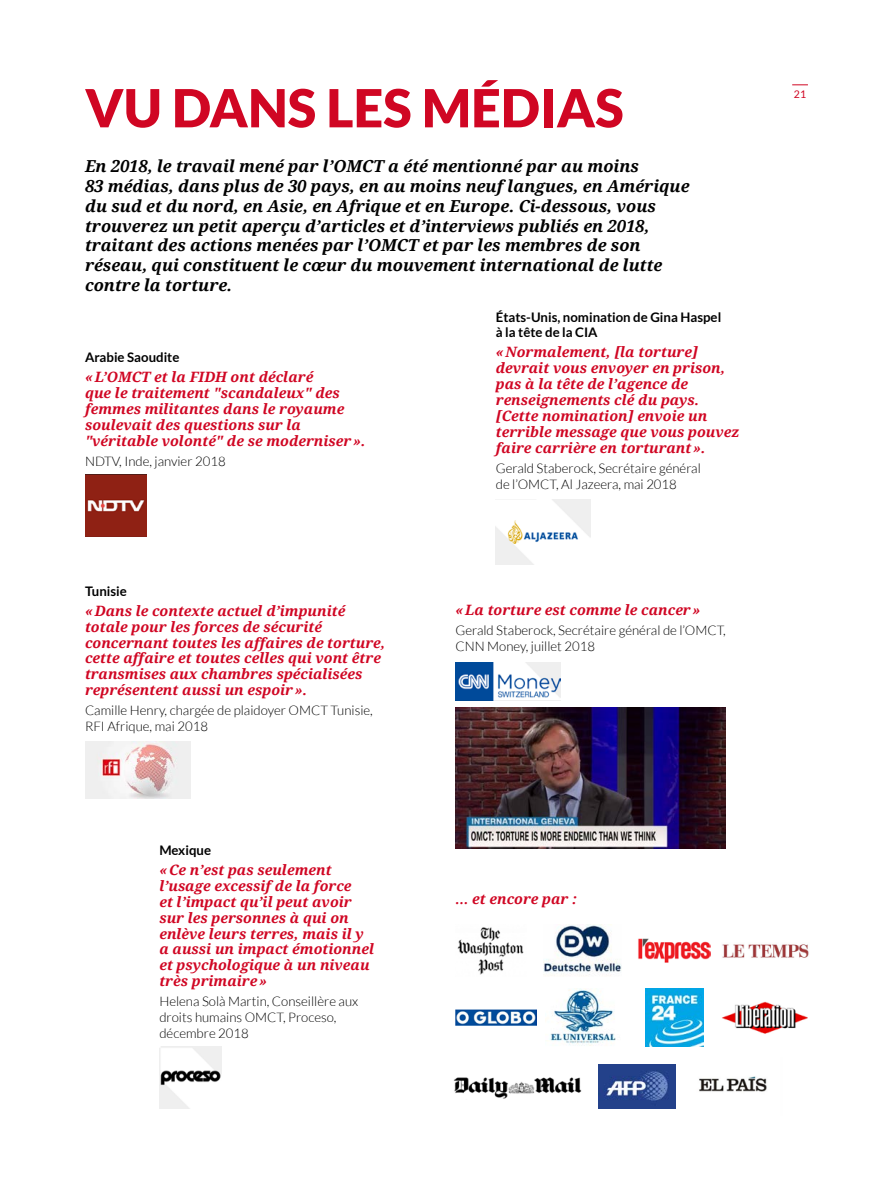
<style>
.page{position:relative;width:893px;height:1191px;background:#fff}
.page>*{position:absolute;margin:0;border:0;box-sizing:border-box;transform-origin:0 0}
.t1{font:900 52.5px "Lato";color:#d00623}
.t2{font:italic 700 16.5px/19.8px "Noto Serif";color:#000}
.t3{font:italic 700 14.25px/15.9px "Noto Serif";color:#d00623}
.t4{font:300 13.2px/15.8px "Lato";color:#000}
.t5{font:700 13.2px/15.8px "Lato";color:#000}
.t6{font:10.5px "Lato";color:#d00623}
</style>
<div class="page">
<img style="left:85px;top:475px;width:62px;height:62px">
<img style="left:496px;top:499px;width:94px;height:66px">
<img style="left:85px;top:741px;width:106px;height:57px">
<img style="left:159px;top:1046px;width:63px;height:62px">
<img style="left:455px;top:663px;width:106px;height:37px">
<img style="left:455px;top:708px;width:270px;height:140px">
<img style="left:699px;top:1076px;width:68px;height:16px">
<img style="left:599px;top:1064px;width:76px;height:44px">
<img style="left:453px;top:1077px;width:129px;height:22px">
<img style="left:722px;top:1001px;width:86px;height:33px">
<img style="left:645px;top:988px;width:59px;height:59px">
<img style="left:549px;top:988px;width:67px;height:58px">
<img style="left:455px;top:1009px;width:81px;height:17px">
<img style="left:638px;top:938px;width:73px;height:25px">
<img style="left:722px;top:944px;width:87px;height:14px">
<img style="left:543px;top:924px;width:79px;height:52px">
<img style="left:457px;top:927px;width:67px;height:48px">
<svg style="left:792px;top:85px;width:16px;height:1px"></svg>
<h1 class="t1" style="left:85px;top:77px;width:540px">VU DANS LES MÉDIAS</h1>
<p class="t2" style="left:85px;top:156px;width:606px">En 2018, le travail mené par l’OMCT a été mentionné par au moins<br>83 médias, dans plus de 30 pays, en au moins neuf langues, en Amérique du sud et du nord, en Asie, en Afrique et en Europe. Ci-dessous, vous trouverez un petit aperçu d’articles et d’interviews publiés en 2018, traitant des actions menées par l’OMCT et par les membres de son réseau, qui constituent le cœur du mouvement international de lutte contre la torture.</p>
<p class="t5" style="left:85px;top:349px;width:96px">Arabie Saoudite</p>
<p class="t3" style="left:85px;top:368px;width:282px">«L’OMCT et la FIDH ont déclaré<br>que le traitement "scandaleux" des femmes militantes dans le royaume soulevait des questions sur la "véritable volonté" de se moderniser».</p>
<p class="t4" style="left:85px;top:453px;width:142px">NDTV, Inde, janvier 2018</p>
<p class="t5" style="left:85px;top:583px;width:43px">Tunisie</p>
<p class="t3" style="left:85px;top:602px;width:302px">«Dans le contexte actuel d’impunité totale pour les forces de sécurité concernant toutes les affaires de torture, cette affaire et toutes celles qui vont être transmises aux chambres spécialisées représentent aussi un espoir».</p>
<p class="t4" style="left:85px;top:702px;width:289px">Camille Henry, chargée de plaidoyer OMCT Tunisie,<br>RFI Afrique, mai 2018</p>
<p class="t5" style="left:159px;top:842px;width:53px">Mexique</p>
<p class="t3" style="left:159px;top:861px;width:216px">«Ce n’est pas seulement l’usage excessif de la force<br>et l’impact qu’il peut avoir sur les personnes à qui on enlève leurs terres, mais il y a aussi un impact émotionnel et psychologique à un niveau très primaire»</p>
<p class="t4" style="left:159px;top:993px;width:200px">Helena Solà Martin, Conseillère aux droits humains OMCT, Proceso, décembre 2018</p>
<p class="t5" style="left:496px;top:309px;width:227px">États-Unis, nomination de Gina Haspel à la tête de la CIA</p>
<p class="t3" style="left:496px;top:344px;width:245px">«Normalement, [la torture] devrait vous envoyer en prison, pas à la tête de l’agence de renseignements clé du pays. [Cette nomination] envoie un terrible message que vous pouvez faire carrière en torturant».</p>
<p class="t4" style="left:496px;top:460px;width:206px">Gerald Staberock, Secrétaire général de l’OMCT, Al Jazeera, mai 2018</p>
<p class="t3" style="left:455px;top:601px;width:246px">«La torture est comme le cancer»</p>
<p class="t4" style="left:455px;top:622px;width:272px">Gerald Staberock, Secrétaire général de l’OMCT,<br>CNN Money, juillet 2018</p>
<p class="t3" style="left:455px;top:891px;width:123px">… et encore par :</p>
<p class="t6" style="left:794px;top:88px;width:14px">21</p>
</div>
